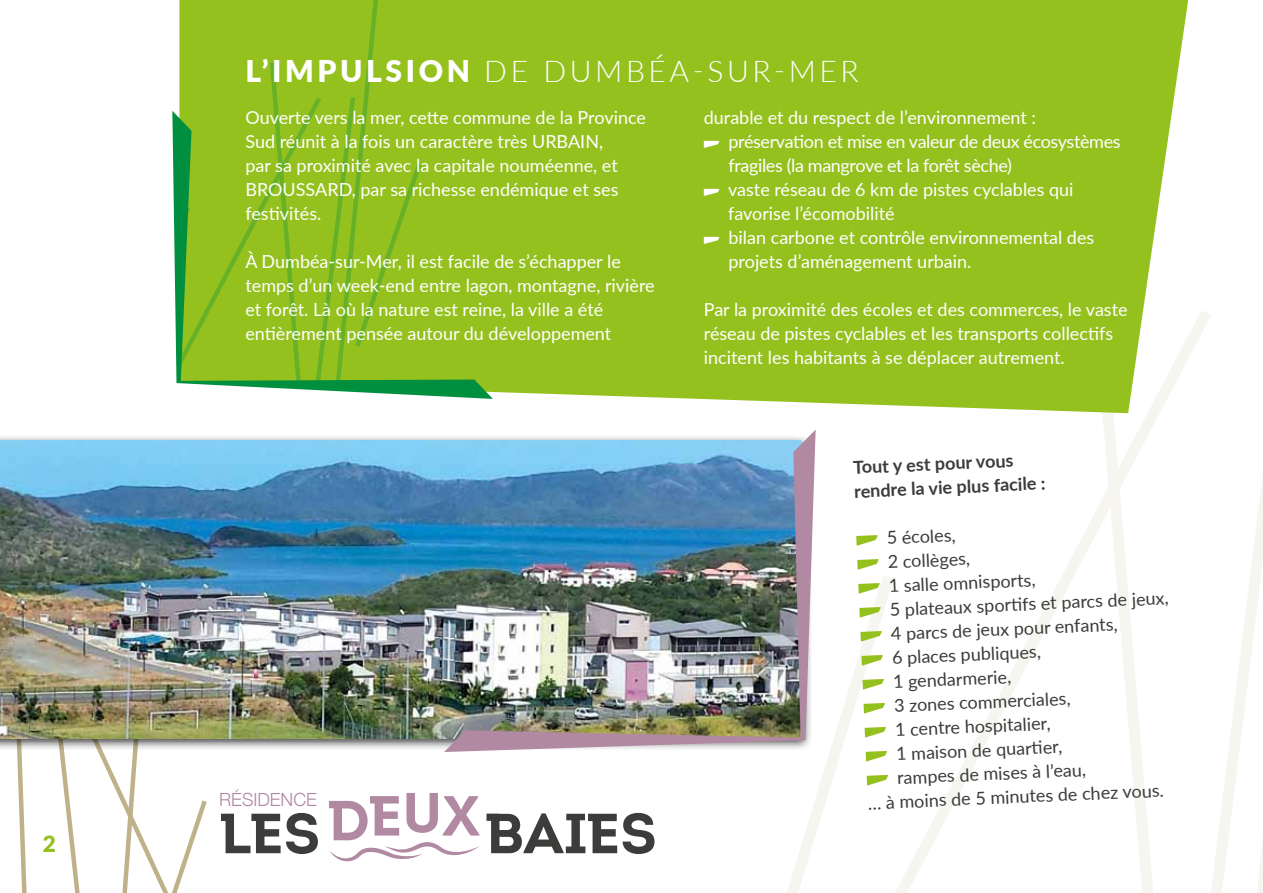
<style>
.page{position:relative;width:1263px;height:893px;background:#fff}
.page>*{position:absolute;margin:0;border:0;box-sizing:border-box;transform-origin:0 0}
.t1{font:300 30px "Lato";letter-spacing:.12em;color:#fff}
.t2{font:900 22.5px "Lato";color:#95c11f}
.t3{font:300 18.15px "Helvetica Neue";color:#b189a2}
.t4{font:18px/24px "Lato";color:#fff}
.t5{font:18px "Lato";color:#3c3c3b}
.t6{font:700 18px/23.9px "Lato";color:#3c3c3b}
.s1{font-weight:900}
</style>
<div class="page">
<svg style="left:17px;top:751px;width:10px;height:142px"></svg>
<svg style="left:59px;top:751px;width:259px;height:142px"></svg>
<svg style="left:486px;top:813px;width:131px;height:40px"></svg>
<svg style="left:623px;top:813px;width:31px;height:41px"></svg>
<svg style="left:329px;top:793px;width:151px;height:68px"></svg>
<svg style="left:902px;top:541px;width:179px;height:352px"></svg>
<svg style="left:1081px;top:413px;width:78px;height:480px"></svg>
<svg style="left:1188px;top:311px;width:75px;height:582px"></svg>
<div style="left:423px;top:0;width:765px;height:413px;background:#95c11f"></div>
<div style="left:179px;top:0;width:244px;height:111px;background:#95c11f"></div>
<svg style="left:704px;top:141px;width:16px;height:7px"></svg>
<svg style="left:704px;top:189px;width:16px;height:7px"></svg>
<svg style="left:704px;top:237px;width:16px;height:7px"></svg>
<svg style="left:172px;top:111px;width:321px;height:288px;background:#8bbe29"></svg>
<div style="left:0;top:434px;width:813px;height:317px;background:#000;opacity:.75"></div>
<img style="left:0;top:440px;width:444px;height:298px">
<img style="left:444px;top:430px;width:372px;height:322px">
<svg style="left:856px;top:535px;width:22px;height:11px"></svg>
<svg style="left:780px;top:559px;width:122px;height:334px"></svg>
<p class="t2" style="left:43px;top:826px;width:15px">2</p>
<h1 class="t1" style="left:245px;top:50px;width:615px"><span class="s1">L’IMPULSION</span> DE DUMBÉA-SUR-M ER</h1>
<p class="t4" style="left:245px;top:105px;width:402px">Ouverte vers la mer, cette commune de la Province Sud réunit à la fois un caractère très URBAIN,<br>par sa proximité avec la capitale nouméenne, et BROUSSARD, par sa richesse endémique et ses festivités.</p>
<p class="t4" style="left:245px;top:249px;width:411px">À Dumbéa-sur-Mer, il est facile de s’échapper le temps d’un week-end entre lagon, montagne, rivière et forêt. Là où la nature est reine, la ville a été entièrement pensée autour du développement</p>
<p class="t4" style="left:728px;top:105px;width:394px;text-indent:-24px">durable et du respect de l’environnement : préservation et mise en valeur de deux écosystèmes fragiles (la mangrove et la forêt sèche)<br>vaste réseau de 6 km de pistes cyclables qui favorise l’écomobilité<br>bilan carbone et contrôle environnemental des projets d’aménagement urbain.</p>
<p class="t4" style="left:704px;top:297px;width:425px">Par la proximité des écoles et des commerces, le vaste réseau de pistes cyclables et les transports collectifs incitent les habitants à se déplacer autrement.</p>
<p class="t3" style="left:219px;top:789px;width:99px">RÉSIDENCE</p>
<p class="t6" style="left:853px;top:454px;width:193px;rotate:-2deg">Tout y est pour vous rendre la vie plus facile :</p>
<p class="t5" style="left:886px;top:525px;width:70px;rotate:-2deg">5 écoles,</p>
<p class="t5" style="left:887px;top:549px;width:84px;rotate:-2deg">2 collèges,</p>
<p class="t5" style="left:888px;top:572px;width:148px;rotate:-2deg">1 salle omnisports,</p>
<p class="t5" style="left:889px;top:596px;width:280px;rotate:-2deg">5 plateaux sporti fs et parcs de jeux,</p>
<p class="t5" style="left:890px;top:620px;width:228px;rotate:-2deg">4 parcs de jeux pour enfants,</p>
<p class="t5" style="left:892px;top:644px;width:150px;rotate:-2deg">6 places publiques,</p>
<p class="t5" style="left:893px;top:668px;width:120px;rotate:-2deg">1 gendarmerie,</p>
<p class="t5" style="left:894px;top:692px;width:178px;rotate:-2deg">3 zones commerciales,</p>
<p class="t5" style="left:895px;top:716px;width:157px;rotate:-2deg">1 centre hospitalier,</p>
<p class="t5" style="left:896px;top:740px;width:168px;rotate:-2deg">1 maison de quarti er,</p>
<p class="t5" style="left:897px;top:764px;width:190px;rotate:-2deg">rampes de mises à l’eau,</p>
<p class="t5" style="left:867px;top:789px;width:298px;rotate:-2deg">… à moins de 5 minutes de chez vous.</p>
</div>
